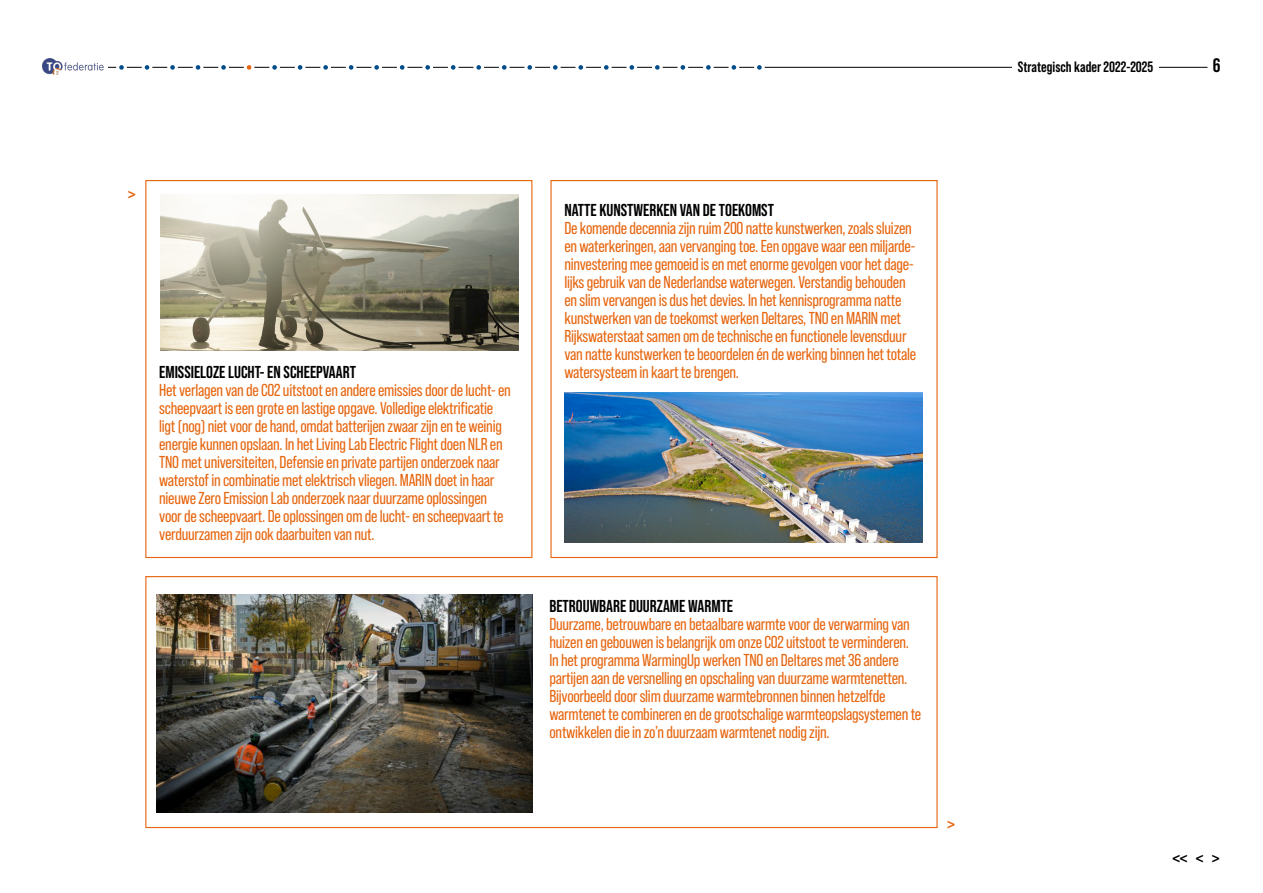
<style>
.page{position:relative;width:1263px;height:893px;background:#fff}
.page>*{position:absolute;margin:0;border:0;box-sizing:border-box;transform-origin:0 0}
.t1{font:700 19.5px "Bebas Neue Pro";color:#000}
.t2{font:18px "Bebas Neue Pro Exp Bd";color:#000}
.t3{font:18px "Bebas Neue Pro Exp Bd";color:#e6650e}
.t4{font:17.25px/18px "Bebas Neue Pro";letter-spacing:-.015em;color:#e6650e}
.t5{font:700 17.25px "Bebas Neue Pro";color:#000}
.t6{font:700 15px "Bebas Neue Pro";color:#000}
</style>
<div class="page">
<div style="left:550px;top:180px;width:387px;height:378px;border:1px solid #e6650e"></div>
<div style="left:145px;top:180px;width:387px;height:378px;border:1px solid #e6650e"></div>
<div style="left:145px;top:576px;width:792px;height:252px;border:1px solid #e6650e"></div>
<img style="left:161px;top:195px;width:358px;height:156px">
<img style="left:564px;top:392px;width:358px;height:150px">
<img style="left:157px;top:594px;width:375px;height:218px">
<hr style="left:74px;top:67px;width:1133px;height:1px;background:#000">
<img style="left:43px;top:58px;width:65px;height:17px">
<div style="left:1012px;top:47px;width:147px;height:31px;background:#fff"></div>
<div style="left:118px;top:64px;width:7px;height:7px;background:#004d8a;border-radius:50%"></div>
<div style="left:116px;top:62px;width:11px;height:11px;border:3px solid #fff;border-radius:50%"></div>
<div style="left:143px;top:64px;width:8px;height:7px;background:#004d8a;border-radius:50%"></div>
<div style="left:142px;top:62px;width:10px;height:11px;border:3px solid #fff;border-radius:50%"></div>
<div style="left:169px;top:64px;width:7px;height:7px;background:#004d8a;border-radius:50%"></div>
<div style="left:167px;top:62px;width:11px;height:11px;border:3px solid #fff;border-radius:50%"></div>
<div style="left:194px;top:64px;width:8px;height:7px;background:#004d8a;border-radius:50%"></div>
<div style="left:193px;top:62px;width:10px;height:11px;border:3px solid #fff;border-radius:50%"></div>
<div style="left:220px;top:64px;width:7px;height:7px;background:#004d8a;border-radius:50%"></div>
<div style="left:218px;top:62px;width:11px;height:11px;border:3px solid #fff;border-radius:50%"></div>
<div style="left:245px;top:64px;width:8px;height:7px;background:#e6650e;border-radius:50%"></div>
<div style="left:244px;top:62px;width:10px;height:11px;border:3px solid #fff;border-radius:50%"></div>
<div style="left:271px;top:64px;width:7px;height:7px;background:#004d8a;border-radius:50%"></div>
<div style="left:269px;top:62px;width:11px;height:11px;border:3px solid #fff;border-radius:50%"></div>
<div style="left:296px;top:64px;width:8px;height:7px;background:#004d8a;border-radius:50%"></div>
<div style="left:295px;top:62px;width:10px;height:11px;border:3px solid #fff;border-radius:50%"></div>
<div style="left:322px;top:64px;width:7px;height:7px;background:#004d8a;border-radius:50%"></div>
<div style="left:320px;top:62px;width:11px;height:11px;border:3px solid #fff;border-radius:50%"></div>
<div style="left:347px;top:64px;width:8px;height:7px;background:#004d8a;border-radius:50%"></div>
<div style="left:346px;top:62px;width:10px;height:11px;border:3px solid #fff;border-radius:50%"></div>
<div style="left:373px;top:64px;width:7px;height:7px;background:#004d8a;border-radius:50%"></div>
<div style="left:371px;top:62px;width:11px;height:11px;border:3px solid #fff;border-radius:50%"></div>
<div style="left:398px;top:64px;width:8px;height:7px;background:#004d8a;border-radius:50%"></div>
<div style="left:397px;top:62px;width:10px;height:11px;border:3px solid #fff;border-radius:50%"></div>
<div style="left:424px;top:64px;width:7px;height:7px;background:#004d8a;border-radius:50%"></div>
<div style="left:422px;top:62px;width:11px;height:11px;border:3px solid #fff;border-radius:50%"></div>
<div style="left:449px;top:64px;width:8px;height:7px;background:#004d8a;border-radius:50%"></div>
<div style="left:448px;top:62px;width:10px;height:11px;border:3px solid #fff;border-radius:50%"></div>
<div style="left:475px;top:64px;width:7px;height:7px;background:#004d8a;border-radius:50%"></div>
<div style="left:473px;top:62px;width:11px;height:11px;border:3px solid #fff;border-radius:50%"></div>
<div style="left:500px;top:64px;width:8px;height:7px;background:#004d8a;border-radius:50%"></div>
<div style="left:499px;top:62px;width:11px;height:11px;border:3px solid #fff;border-radius:50%"></div>
<div style="left:526px;top:64px;width:8px;height:7px;background:#004d8a;border-radius:50%"></div>
<div style="left:524px;top:62px;width:11px;height:11px;border:3px solid #fff;border-radius:50%"></div>
<div style="left:551px;top:64px;width:8px;height:7px;background:#004d8a;border-radius:50%"></div>
<div style="left:550px;top:62px;width:11px;height:11px;border:3px solid #fff;border-radius:50%"></div>
<div style="left:577px;top:64px;width:8px;height:7px;background:#004d8a;border-radius:50%"></div>
<div style="left:575px;top:62px;width:11px;height:11px;border:3px solid #fff;border-radius:50%"></div>
<div style="left:602px;top:64px;width:8px;height:7px;background:#004d8a;border-radius:50%"></div>
<div style="left:601px;top:62px;width:11px;height:11px;border:3px solid #fff;border-radius:50%"></div>
<div style="left:628px;top:64px;width:8px;height:7px;background:#004d8a;border-radius:50%"></div>
<div style="left:626px;top:62px;width:11px;height:11px;border:3px solid #fff;border-radius:50%"></div>
<div style="left:653px;top:64px;width:8px;height:7px;background:#004d8a;border-radius:50%"></div>
<div style="left:652px;top:62px;width:11px;height:11px;border:3px solid #fff;border-radius:50%"></div>
<div style="left:679px;top:64px;width:8px;height:7px;background:#004d8a;border-radius:50%"></div>
<div style="left:677px;top:62px;width:11px;height:11px;border:3px solid #fff;border-radius:50%"></div>
<div style="left:704px;top:64px;width:8px;height:7px;background:#004d8a;border-radius:50%"></div>
<div style="left:703px;top:62px;width:11px;height:11px;border:3px solid #fff;border-radius:50%"></div>
<div style="left:730px;top:64px;width:8px;height:7px;background:#004d8a;border-radius:50%"></div>
<div style="left:728px;top:62px;width:11px;height:11px;border:3px solid #fff;border-radius:50%"></div>
<div style="left:755px;top:64px;width:8px;height:7px;background:#004d8a;border-radius:50%"></div>
<div style="left:754px;top:62px;width:11px;height:11px;border:3px solid #fff;border-radius:50%"></div>
<p class="t3" style="left:127px;top:183px;width:11px">&gt;</p>
<p class="t5" style="left:564px;top:200px;width:211px">NATTE KUNSTWERKEN VAN DE TOEKOMST</p>
<p class="t4" style="left:564px;top:219px;width:353px">De komende decennia zijn ruim 200 natte kunstwerken, zoals sluizen en waterkeringen, aan vervanging toe. Een opgave waar een miljarde&shy;ninvestering mee gemoeid is en met enorme gevolgen voor het dage&shy;lijks gebruik van de Nederlandse waterwegen. Verstandig behouden en slim vervangen is dus het devies. In het kennisprogramma natte kunstwerken van de toekomst werken Deltares, TNO en MARIN met Rijkswaterstaat samen om de technische en functionele levensduur van natte kunstwerken te beoordelen én de werking binnen het totale</p>
<p class="t5" style="left:159px;top:362px;width:198px">EMISSIELOZE LUCHT- EN SCHEEPVAART</p>
<p class="t4" style="left:564px;top:363px;width:176px">watersysteem in kaart te brengen.</p>
<p class="t4" style="left:159px;top:381px;width:353px">Het verlagen van de CO2 uitstoot en andere emissies door de lucht- en scheepvaart is een grote en lastige opgave. Volledige elektrificatie ligt (nog) niet voor de hand, omdat batterijen zwaar zijn en te weinig energie kunnen opslaan. In het Living Lab Electric Flight doen NLR en TNO met universiteiten, Defensie en private partijen onderzoek naar waterstof in combinatie met elektrisch vliegen. MARIN doet in haar nieuwe Zero Emission Lab onderzoek naar duurzame oplossingen voor de scheepvaart. De oplossingen om de lucht- en scheepvaart te verduurzamen zijn ook daarbuiten van nut.</p>
<p class="t5" style="left:549px;top:596px;width:185px">BETROUWBARE DUURZAME WARMTE</p>
<p class="t4" style="left:549px;top:615px;width:373px">Duurzame, betrouwbare en betaalbare warmte voor de verwarming van huizen en gebouwen is belangrijk om onze CO2 uitstoot te verminderen.<br>In het programma WarmingUp werken TNO en Deltares met 36 andere partijen aan de versnelling en opschaling van duurzame warmtenetten.<br>Bijvoorbeeld door slim duurzame warmtebronnen binnen hetzelfde warmtenet te combineren en de grootschalige warmteopslagsystemen te ontwikkelen die in zo’n duurzaam warmtenet nodig zijn.</p>
<p class="t3" style="left:946px;top:812px;width:11px">&gt;</p>
<p class="t6" style="left:1018px;top:58px;width:137px">Strategisch kader 2022-2025</p>
<p class="t1" style="left:1213px;top:54px;width:9px">6</p>
<p class="t2" style="left:1172px;top:847px;width:50px">&lt;&lt;&lt;&gt;</p>
</div>
